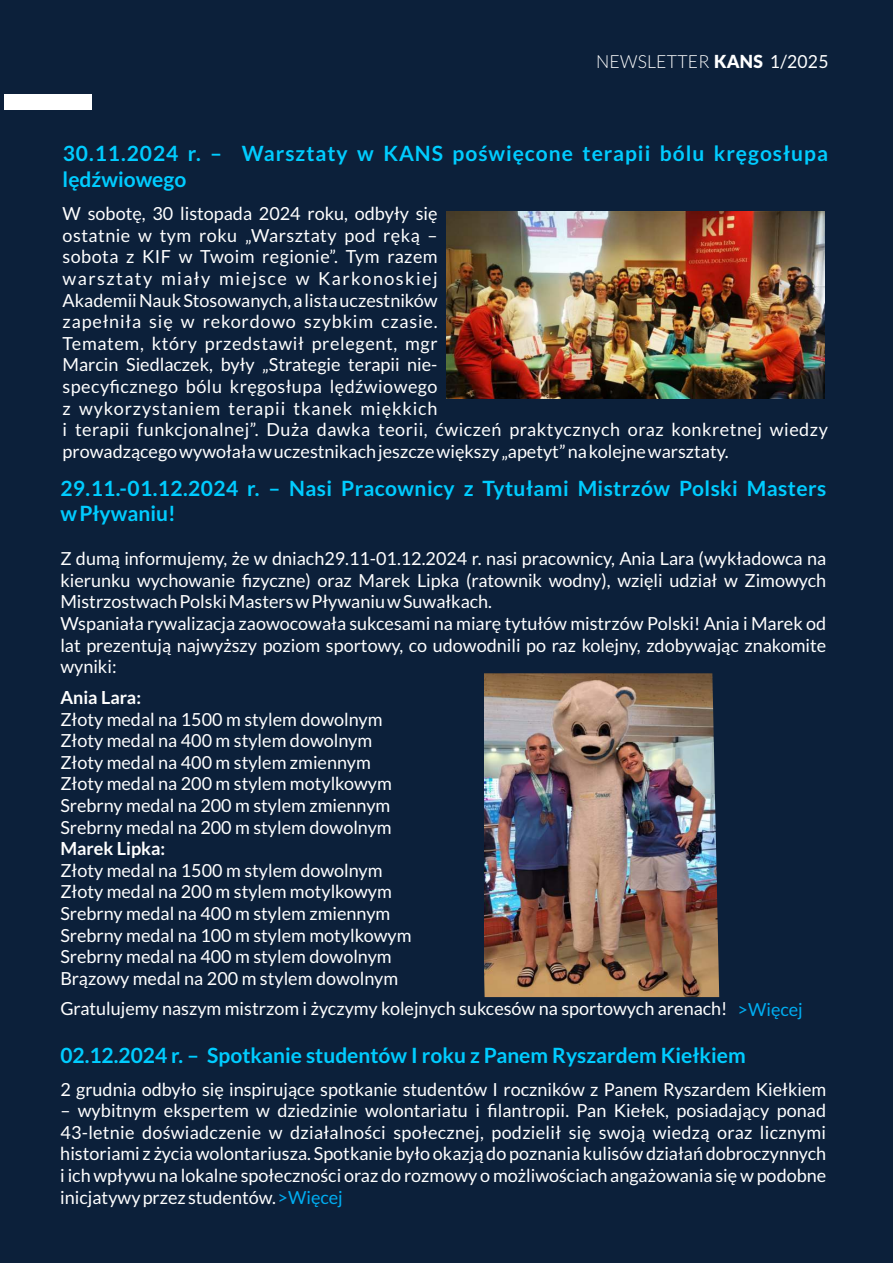
<style>
.page{position:relative;width:893px;height:1263px;background:#0c203a}
.page>*{position:absolute;margin:0;border:0;box-sizing:border-box;transform-origin:0 0}
.t1{font:700 21px/25.2px "Lato";letter-spacing:.02em;color:#0cf}
.t2{font:700 21px/25.2px "Lato";letter-spacing:.045em;color:#0cf}
.t3{font:700 21px "Lato";color:#0cf}
.t4{font:18px/21.6px "Lato";color:#fff}
.t5{font:18px/21.6px "Lato";letter-spacing:.025em;color:#fff}
.t6{font:700 18px "Lato";color:#fff}
.t7{font:300 18px "Lato";letter-spacing:.015em;color:#fff}
.t8{font:18px "Lato";color:#00adf1}
.s1{font-weight:900}
.s2{font-weight:400}
.s3{color:#00adf1}
</style>
<div class="page">
<div style="left:4px;top:94px;width:88px;height:16px;background:#fff"></div>
<img style="left:446px;top:211px;width:378px;height:188px">
<img style="left:485px;top:673px;width:234px;height:324px">
<p class="t7" style="left:596px;top:54px;width:234px">NEWSLETTER <span class="s1">KANS</span> <span class="s2">1/2025</span></p>
<p class="t2" style="left:63px;top:142px;width:767px">30.11.2024 r. – Warsztaty w KANS poświęcone terapii bólu kręgosłupa lędźwiowego</p>
<p class="t5" style="left:63px;top:204px;width:767px">W sobotę, 30 listopada 2024 roku, odbyły się<br>ostatnie w tym roku „Warsztaty pod ręką –<br>sobota z KIF w Twoim regionie”. Tym razem<br>warsztaty miały miejsce w Karkonoskiej<br>Akademii Nauk Stosowanych, a lista uczestników<br>zapełniła się w rekordowo szybkim czasie.<br>Tematem, który przedstawił prelegent, mgr<br>Marcin Siedlaczek, były „Strategie terapii nie-<br>specyficznego bólu kręgosłupa lędźwiowego<br>z wykorzystaniem terapii tkanek miękkich<br>i terapii funkcjonalnej”. Duża dawka teorii, ćwiczeń praktycznych oraz konkretnej wiedzy prowadzącego wywołała w uczestnikach jeszcze większy „apetyt” na kolejne warsztaty.</p>
<p class="t1" style="left:60px;top:477px;width:767px">29.11.-01.12.2024 r. – Nasi Pracownicy z Tytułami Mistrzów Polski Masters w Pływaniu!</p>
<p class="t4" style="left:60px;top:549px;width:767px">Z dumą informujemy, że w dniach29.11-01.12.2024 r. nasi pracownicy, Ania Lara (wykładowca na kierunku wychowanie fizyczne) oraz Marek Lipka (ratownik wodny), wzięli udział w Zimowych Mistrzostwach Polski Masters w Pływaniu w Suwałkach.<br>Wspaniała rywalizacja zaowocowała sukcesami na miarę tytułów mistrzów Polski! Ania i Marek od lat prezentują najwyższy poziom sportowy, co udowodnili po raz kolejny, zdobywając znakomite wyniki:</p>
<p class="t6" style="left:60px;top:689px;width:82px">Ania Lara:</p>
<p class="t4" style="left:60px;top:709px;width:333px">Złoty medal na 1500 m stylem dowolnym Złoty medal na 400 m stylem dowolnym Złoty medal na 400 m stylem zmiennym Złoty medal na 200 m stylem motylkowym Srebrny medal na 200 m stylem zmiennym Srebrny medal na 200 m stylem dowolnym</p>
<p class="t6" style="left:60px;top:841px;width:107px">Marek Lipka:</p>
<p class="t4" style="left:60px;top:860px;width:353px">Złoty medal na 1500 m stylem dowolnym Złoty medal na 200 m stylem motylkowym Srebrny medal na 400 m stylem zmiennym Srebrny medal na 100 m stylem motylkowym Srebrny medal na 400 m stylem dowolnym Brązowy medal na 200 m stylem dowolnym</p>
<p class="t4" style="left:60px;top:999px;width:668px">Gratulujemy naszym mistrzom i życzymy kolejnych sukcesów na sportowych arenach!</p>
<p class="t3" style="left:60px;top:1045px;width:687px">02.12.2024 r. – Spotkanie studentów I roku z Panem Ryszardem Kiełkiem</p>
<p class="t4" style="left:60px;top:1079px;width:767px">2 grudnia odbyło się inspirujące spotkanie studentów I roczników z Panem Ryszardem Kiełkiem</p>
<p class="t4" style="left:60px;top:1101px;width:767px;text-align:justify">– wybitnym ekspertem w dziedzinie wolontariatu i filantropii. Pan Kiełek, posiadający ponad 43-letnie doświadczenie w działalności społecznej, podzielił się swoją wiedzą oraz licznymi historiami z życia wolontariusza. Spotkanie było okazją do poznania kulisów działań dobroczynnych i ich wpływu na lokalne społeczności oraz do rozmowy o możliwościach angażowania się w podobne</p>
<p class="t8" style="left:738px;top:1002px;width:67px">&gt;Więcej</p>
<p class="t4" style="left:60px;top:1187px;width:284px">inicjatywy przez studentów.<span class="s3">&gt;Więcej</span></p>
</div>
